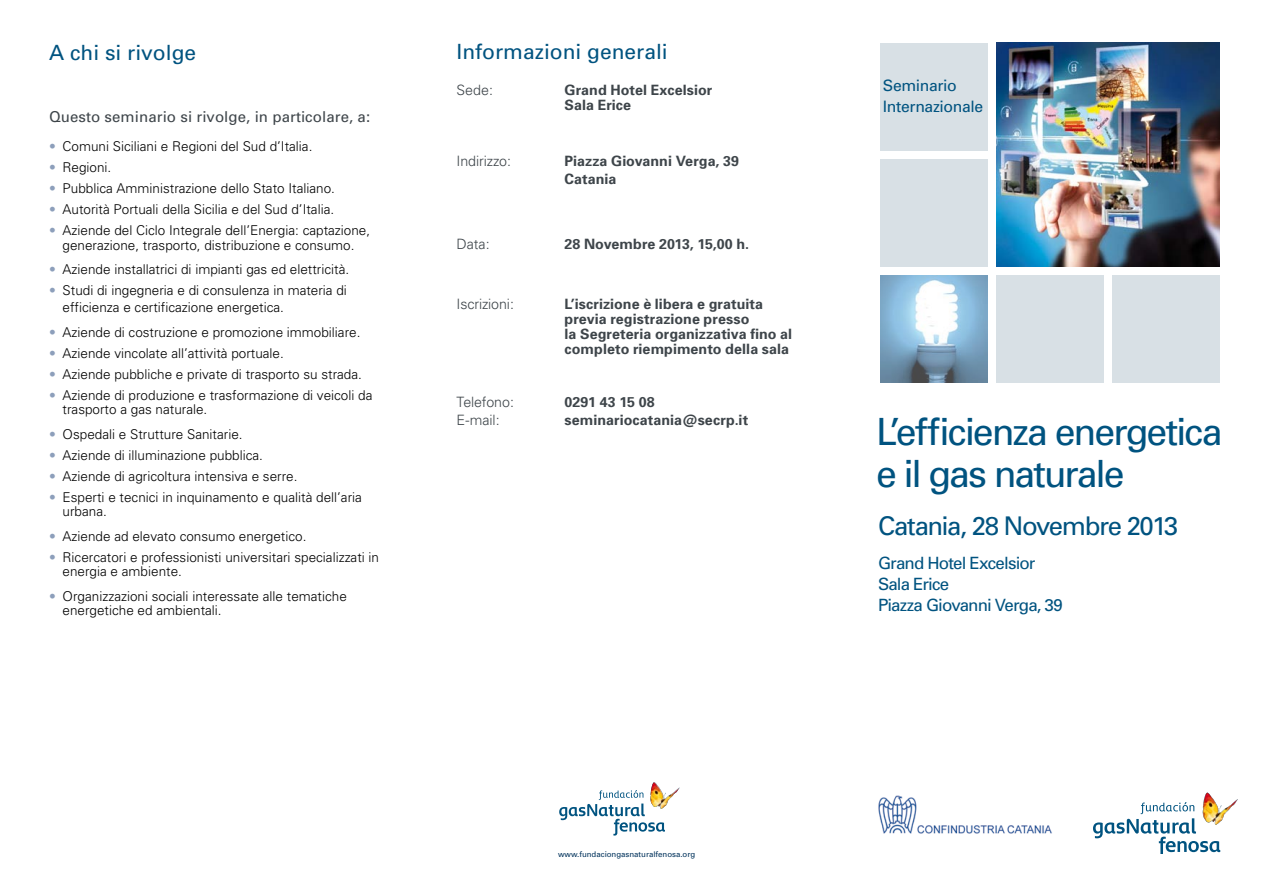
<style>
.page{position:relative;width:1263px;height:893px;background:#fff}
.page>*{position:absolute;margin:0;border:0;box-sizing:border-box;transform-origin:0 0}
.t1{font:37.5px/42px "Univers";letter-spacing:-.055em;color:#005380}
.t2{font:25.8px "Univers";letter-spacing:-.055em;color:#005380}
.t3{font:21px "Univers";color:#005380}
.t4{font:16.95px/21px "Univers";letter-spacing:-.05em;color:#005380}
.t5{font:15.75px/21px "Univers";letter-spacing:-.025em;color:#005380}
.t6{font:15px "Univers";letter-spacing:.005em;color:#3e454a}
.t7{font:700 14.25px/15px "Univers";letter-spacing:.005em;color:#3e454a}
.t8{font:300 14.25px "Univers";letter-spacing:-.01em;color:#3e454a}
.t9{font:300 13.5px/13.5px "Univers";color:#000}
.t10{font:7.8px "Univers";color:#00325b}
.s1{color:#8d9fbb}
</style>
<div class="page">
<div style="left:880px;top:43px;width:107px;height:108px;background:#d8e0e5"></div>
<svg style="left:1093px;top:792px;width:145px;height:61px"></svg>
<div style="left:1112px;top:275px;width:108px;height:108px;background:#d8e0e5"></div>
<div style="left:996px;top:275px;width:108px;height:108px;background:#d8e0e5"></div>
<div style="left:880px;top:159px;width:107px;height:108px;background:#d8e0e5"></div>
<img style="left:996px;top:43px;width:224px;height:224px">
<svg style="left:559px;top:782px;width:120px;height:54px"></svg>
<img style="left:880px;top:275px;width:107px;height:108px">
<img style="left:878px;top:795px;width:174px;height:39px">
<h3 class="t3" style="left:49px;top:41px;width:149px">A chi si rivolge</h3>
<h3 class="t3" style="left:457px;top:39px;width:213px">Informazioni generali</h3>
<p class="t6" style="left:49px;top:108px;width:323px">Questo seminario si rivolge, in particolare, a:</p>
<p class="t9" style="left:49px;top:140px;width:265px"><span class="s1">•</span> Comuni Siciliani e Regioni del Sud d’Italia.</p>
<p class="t9" style="left:49px;top:161px;width:64px"><span class="s1">•</span> Regioni.</p>
<p class="t9" style="left:49px;top:182px;width:287px"><span class="s1">•</span> Pubblica Amministrazione dello Stato Italiano.</p>
<p class="t9" style="left:49px;top:203px;width:287px"><span class="s1">•</span> Autorità Portuali della Sicilia e del Sud d’Italia.</p>
<p class="t9" style="left:49px;top:223px;width:323px;line-height:15px;text-align:center"><span class="s1">•</span> Aziende del Ciclo Integrale dell’Energia: captazione, generazione, trasporto, distribuzione e consumo.</p>
<p class="t9" style="left:49px;top:263px;width:302px"><span class="s1">•</span> Aziende installatrici di impianti gas ed elettricità.</p>
<p class="t9" style="left:63px;top:282px;width:286px;line-height:16.5px;text-indent:-14px"><span class="s1">•</span> Studi di ingegneria e di consulenza in materia di efficienza e certificazione energetica.</p>
<p class="t9" style="left:49px;top:326px;width:313px"><span class="s1">•</span> Aziende di costruzione e promozione immobiliare.</p>
<p class="t9" style="left:49px;top:347px;width:236px"><span class="s1">•</span> Aziende vincolate all’attività portuale.</p>
<p class="t9" style="left:49px;top:368px;width:314px"><span class="s1">•</span> Aziende pubbliche e private di trasporto su strada.</p>
<p class="t9" style="left:63px;top:389px;width:311px;text-indent:-14px"><span class="s1">•</span> Aziende di produzione e trasformazione di veicoli da trasporto a gas naturale.</p>
<p class="t9" style="left:49px;top:428px;width:195px"><span class="s1">•</span> Ospedali e Strutture Sanitarie.</p>
<p class="t9" style="left:49px;top:449px;width:215px"><span class="s1">•</span> Aziende di illuminazione pubblica.</p>
<p class="t9" style="left:49px;top:470px;width:250px"><span class="s1">•</span> Aziende di agricoltura intensiva e serre.</p>
<p class="t9" style="left:63px;top:491px;width:301px;text-indent:-14px"><span class="s1">•</span> Esperti e tecnici in inquinamento e qualità dell’aria urbana.</p>
<p class="t9" style="left:49px;top:530px;width:259px"><span class="s1">•</span> Aziende ad elevato consumo energetico.</p>
<p class="t9" style="left:63px;top:551px;width:318px;text-indent:-14px"><span class="s1">•</span> Ricercatori e professionisti universitari specializzati in energia e ambiente.</p>
<p class="t9" style="left:63px;top:590px;width:286px;text-indent:-14px"><span class="s1">•</span> Organizzazioni sociali interessate alle tematiche energetiche ed ambientali.</p>
<p class="t8" style="left:457px;top:81px;width:38px">Sede:</p>
<p class="t7" style="left:565px;top:82px;width:149px">Grand Hotel Excelsior<br>Sala Erice</p>
<p class="t8" style="left:457px;top:153px;width:56px">Indirizzo:</p>
<p class="t7" style="left:565px;top:152px;width:176px;line-height:18px">Piazza Giovanni Verga, 39<br>Catania</p>
<p class="t8" style="left:457px;top:236px;width:35px">Data:</p>
<p class="t7" style="left:565px;top:237px;width:186px">28 Novembre 2013, 15,00 h.</p>
<p class="t8" style="left:457px;top:295px;width:59px">Iscrizioni:</p>
<p class="t7" style="left:565px;top:296px;width:229px">L’iscrizione è libera e gratuita previa registrazione presso<br>la Segreteria organizzativa fino al completo riempimento della sala</p>
<p class="t8" style="left:457px;top:393px;width:59px">Telefono:</p>
<p class="t7" style="left:565px;top:394px;width:92px">0291 43 15 08</p>
<p class="t8" style="left:457px;top:411px;width:45px">E-mail:</p>
<p class="t7" style="left:564px;top:412px;width:185px">seminariocatania@secrp.it</p>
<p class="t5" style="left:883px;top:75px;width:102px">Seminario<br>Internazionale</p>
<h1 class="t1" style="left:876px;top:411px;width:348px">L’efficienza energetica e il gas naturale</h1>
<h2 class="t2" style="left:878px;top:511px;width:301px">Catania, 28 Novembre 2013</h2>
<p class="t4" style="left:878px;top:553px;width:186px">Grand Hotel Excelsior<br>Sala Erice<br>Piazza Giovanni Verga, 39</p>
<p class="t10" style="left:558px;top:850px;width:139px">www.fundaciongasnaturalfenosa.org</p>
</div>
